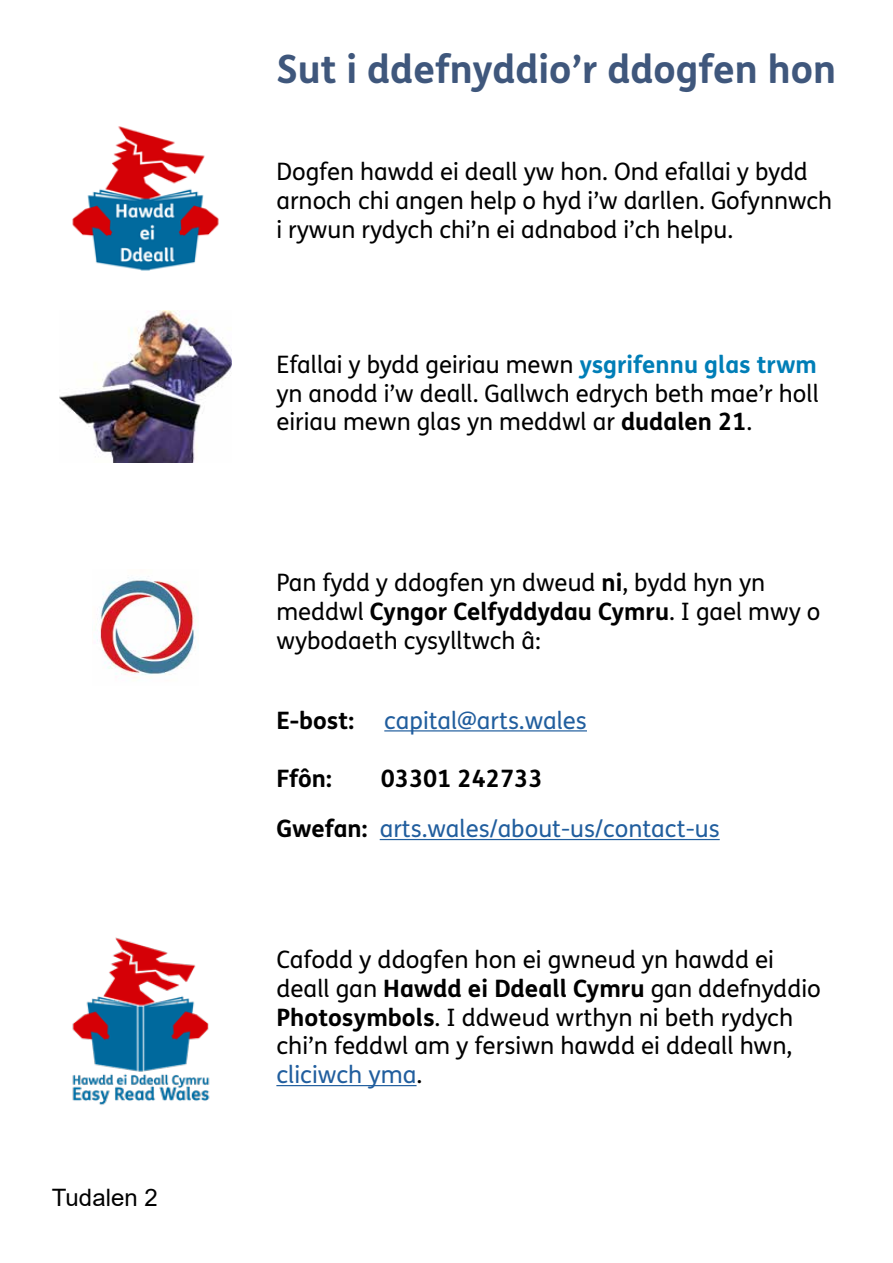
<style>
.page{position:relative;width:893px;height:1263px;background:#fff}
.page>*{position:absolute;margin:0;border:0;box-sizing:border-box;transform-origin:0 0}
.t1{font:700 39px "FS Me Pro";color:#3f577c}
.t2{font:24px/28.8px "FS Me Pro";color:#000}
.t3{font:24px "FS Me Pro";color:#215e9e}
.t4{font:700 24px "FS Me Pro";color:#000}
.t5{font:24px "Arial";color:#000}
.s1{font-weight:700;color:#007eb7}
.s2{font-weight:700}
.s3{font-weight:700;color:#000}
.s4{color:#215e9e}
</style>
<div class="page">
<hr style="left:384px;top:730px;width:203px;height:1px;background:#215e9e">
<hr style="left:380px;top:839px;width:340px;height:1px;background:#215e9e">
<hr style="left:276px;top:1085px;width:141px;height:1px;background:#215e9e">
<img style="left:72px;top:126px;width:147px;height:145px">
<img style="left:59px;top:311px;width:172px;height:151px">
<img style="left:97px;top:577px;width:101px;height:101px">
<img style="left:72px;top:937px;width:138px;height:168px">
<p class="t5" style="left:52px;top:1181px;width:107px">Tudalen 2</p>
<h1 class="t1" style="left:276px;top:39px;width:561px">Sut i ddefnyddio’r ddogfen hon</h1>
<p class="t2" style="left:276px;top:157px;width:557px">Dogfen hawdd ei deall yw hon. Ond efallai y bydd arnoch chi angen help o hyd i’w darllen. Gofynnwch i rywun rydych chi’n ei adnabod i’ch helpu.</p>
<p class="t2" style="left:276px;top:349px;width:544px;text-align:justify">Efallai y bydd geiriau mewn <span class="s1">ysgrifennu glas trwm </span>yn anodd i’w deall. Gallwch edrych beth mae’r holl eiriau mewn glas yn meddwl ar <span class="s2">dudalen 21</span>.</p>
<p class="t2" style="left:276px;top:568px;width:546px">Pan fydd y ddogfen yn dweud <span class="s2">ni</span>, bydd hyn yn meddwl <span class="s2">Cyngor Celfyddydau Cymru</span>. I gael mwy o wybodaeth cysylltwch â:</p>
<p class="t3" style="left:276px;top:703px;width:312px"><span class="s3">E-bost:</span> capital@arts.wales</p>
<h2 class="t4" style="left:276px;top:760px;width:57px">Ffôn:</h2>
<h2 class="t4" style="left:381px;top:760px;width:163px">03301 242733</h2>
<p class="t3" style="left:276px;top:812px;width:445px"><span class="s3">Gwefan:</span> arts.wales/about-us/contact-us</p>
<p class="t2" style="left:276px;top:945px;width:546px">Cafodd y ddogfen hon ei gwneud yn hawdd ei deall gan <span class="s2">Hawdd ei Ddeall Cymru</span> gan ddefnyddio <span class="s2">Photosymbols</span>. I ddweud wrthyn ni beth rydych chi’n feddwl am y fersiwn hawdd ei ddeall hwn, <span class="s4">cliciwch yma</span>.</p>
</div>
